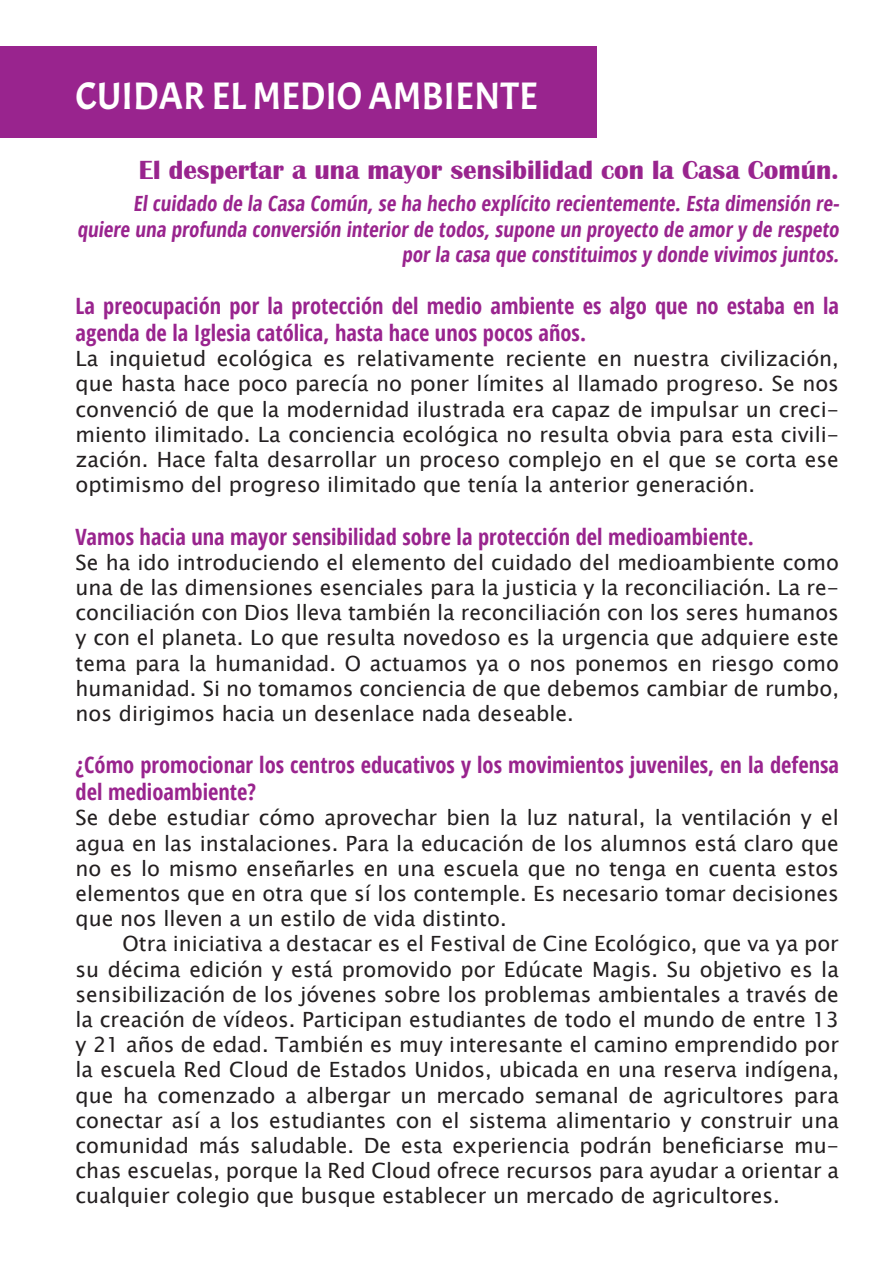
<style>
.page{position:relative;width:893px;height:1263px;background:#fff}
.page>*{position:absolute;margin:0;border:0;box-sizing:border-box;transform-origin:0 0}
.t1{font:38.25px "Acme";color:#fff}
.t2{font:700 27px "Britannic";color:#99248e}
.t3{font:700 22.5px/27px "Open Sans Condensed";color:#99248e}
.t4{font:21px/25.2px "Lucida Sans Unicode";color:#231f20;text-align:justify}
.t5{font:700 21px/25.2px "Open Sans Condensed";color:#99248e;text-align:right}
</style>
<div class="page">
<div style="left:0;top:46px;width:597px;height:91px;background:#99248e"></div>
<p class="t1" style="left:76px;top:72px;width:464px">CUIDAR EL MEDIO AMBIENTE</p>
<p class="t2" style="left:139px;top:155px;width:702px">El despertar a una mayor sensibilidad con la Casa Común.</p>
<p class="t5" style="left:77px;top:191px;width:767px">El cuidado de la Casa Común, se ha hecho explícito recientemente. Esta dimensión re&shy;quiere una profunda conversión interior de todos, supone un proyecto de amor y de respeto por la casa que constituimos y donde vivimos juntos.</p>
<p class="t3" style="left:76px;top:292px;width:765px">La preocupación por la protección del medio ambiente es algo que no estaba en la agenda de la Iglesia católica, hasta hace unos pocos años.</p>
<p class="t4" style="left:76px;top:346px;width:765px">La inquietud ecológica es relativamente reciente en nuestra civilización, que hasta hace poco parecía no poner límites al llamado progreso. Se nos convenció de que la modernidad ilustrada era capaz de impulsar un creci&shy;miento ilimitado. La conciencia ecológica no resulta obvia para esta civili&shy;zación. Hace falta desarrollar un proceso complejo en el que se corta ese optimismo del progreso ilimitado que tenía la anterior generación.</p>
<p class="t3" style="left:76px;top:522px;width:680px">Vamos hacia una mayor sensibilidad sobre la protección del medioambiente.</p>
<p class="t4" style="left:76px;top:550px;width:765px">Se ha ido introduciendo el elemento del cuidado del medioambiente como una de las dimensiones esenciales para la justicia y la reconciliación. La re&shy;conciliación con Dios lleva también la reconciliación con los seres humanos y con el planeta. Lo que resulta novedoso es la urgencia que adquiere este tema para la humanidad. O actuamos ya o nos ponemos en riesgo como humanidad. Si no tomamos conciencia de que debemos cambiar de rumbo, nos dirigimos hacia un desenlace nada deseable.</p>
<p class="t3" style="left:76px;top:751px;width:765px">¿Cómo promocionar los centros educativos y los movimientos juveniles, en la defensa del medioambiente?</p>
<p class="t4" style="left:76px;top:805px;width:765px">Se debe estudiar cómo aprovechar bien la luz natural, la ventilación y el agua en las instalaciones. Para la educación de los alumnos está claro que no es lo mismo enseñarles en una escuela que no tenga en cuenta estos elementos que en otra que sí los contemple. Es necesario tomar decisiones que nos lleven a un estilo de vida distinto.</p>
<p class="t4" style="left:76px;top:931px;width:765px;text-indent:47px">Otra iniciativa a destacar es el Festival de Cine Ecológico, que va ya por su décima edición y está promovido por Edúcate Magis. Su objetivo es la sensibilización de los jóvenes sobre los problemas ambientales a través de la creación de vídeos. Participan estudiantes de todo el mundo de entre 13 y 21 años de edad. También es muy interesante el camino emprendido por la escuela Red Cloud de Estados Unidos, ubicada en una reserva indígena, que ha comenzado a albergar un mercado semanal de agricultores para conectar así a los estudiantes con el sistema alimentario y construir una comunidad más saludable. De esta experiencia podrán beneficiarse mu&shy;chas escuelas, porque la Red Cloud ofrece recursos para ayudar a orientar a cualquier colegio que busque establecer un mercado de agricultores.</p>
</div>
